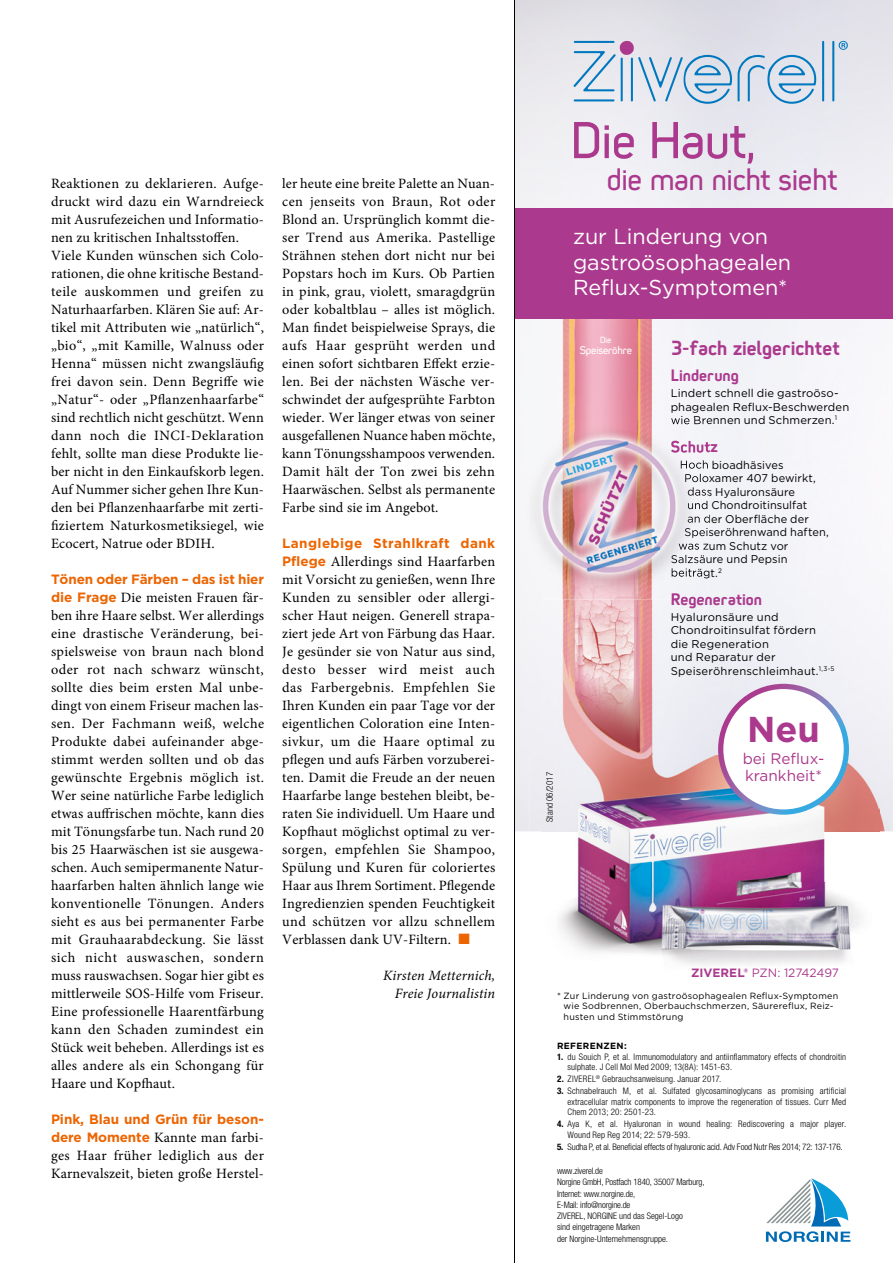
<style>
.page{position:relative;width:893px;height:1263px;background:#fff}
.page>*{position:absolute;margin:0;border:0;box-sizing:border-box;transform-origin:0 0}
.t1{font:500 51.6px "Bydureon Oblong";color:#ab398d}
.t2{font:700 36px "Gotham";color:#ab398d}
.t3{font:500 31.05px "Bydureon Oblong";color:#ab398d}
.t4{font:21.6px/25.2px "Gotham";color:#fff}
.t5{font:700 20.4px "Bydureon Oblong";color:#ab398d}
.t6{font:700 16.5px "Bydureon Oblong";color:#ab398d}
.t7{font:15.3px/16.8px "Gotham";color:#ab398d}
.t8{font:14.25px/18px "Minion Pro";letter-spacing:.01em;color:#000;text-align:justify}
.t9{font:italic 14.25px/18px "Minion Pro";letter-spacing:.01em;color:#000;text-align:right}
.t10{font:700 13.5px "Gotham";letter-spacing:-.005em;color:#ec6502}
.t11{font:700 13.5px "Gotham";letter-spacing:.025em;color:#ec6502}
.t12{font:12px "Gotham";letter-spacing:-.01em;color:#ab398d}
.t13{font:11.25px/13.5px "Gotham";letter-spacing:.01em;color:#000}
.t14{font:500 11.1px "Bydureon Oblong";letter-spacing:-.01em;color:#fff}
.t15{font:300 condensed 9px/10.5px "Helvetica Neue LT Std";letter-spacing:.01em;color:#000}
.t16{font:300 condensed 9px/11.2px "Helvetica Neue LT Std";letter-spacing:-.01em;color:#000}
.t17{font:9px/10.5px "Gotham";letter-spacing:.025em;color:#000}
.t18{font:300 condensed 9px "Helvetica Neue LT Std";letter-spacing:-.015em;color:#000}
.t19{font:700 9px "Gotham";letter-spacing:.035em;color:#000}
.t20{font:500 9px "Bydureon Oblong";color:#fff}
.s1{font-family:"Gotham";font-weight:700;font-size:13.5px;color:#ec6502}
.s2{color:#ec6502}
.s3{font-weight:700}
</style>
<div class="page">
<img style="left:542px;top:319px;width:318px;height:148px">
<img style="left:542px;top:599px;width:150px;height:156px">
<img style="left:880px;top:779px;width:13px;height:52px">
<img style="left:671px;top:416px;width:163px;height:8px">
<svg style="left:708px;top:441px;width:10px;height:12px"></svg>
<img style="left:708px;top:460px;width:75px;height:9px">
<img style="left:708px;top:487px;width:87px;height:10px">
<img style="left:708px;top:514px;width:101px;height:9px">
<img style="left:708px;top:555px;width:80px;height:10px">
<svg style="left:708px;top:568px;width:9px;height:10px"></svg>
<img style="left:672px;top:593px;width:89px;height:15px">
<div style="left:514px;top:208px;width:379px;height:111px;background:#ab398d"></div>
<img style="left:530px;top:755px;width:350px;height:199px">
<img style="left:542px;top:755px;width:338px;height:76px">
<img style="left:650px;top:883px;width:216px;height:82px">
<svg style="left:718px;top:684px;width:131px;height:131px"></svg>
<svg style="left:766px;top:1178px;width:84px;height:64px"></svg>
<img style="left:518px;top:418px;width:190px;height:181px">
<img style="left:671px;top:418px;width:37px;height:6px">
<img style="left:671px;top:441px;width:37px;height:12px">
<img style="left:681px;top:460px;width:27px;height:9px">
<img style="left:685px;top:474px;width:23px;height:9px">
<img style="left:688px;top:487px;width:20px;height:10px">
<img style="left:688px;top:501px;width:20px;height:8px">
<img style="left:688px;top:514px;width:20px;height:9px">
<img style="left:685px;top:528px;width:23px;height:10px">
<img style="left:679px;top:541px;width:29px;height:9px">
<img style="left:671px;top:555px;width:37px;height:10px">
<img style="left:672px;top:568px;width:36px;height:10px">
<img style="left:672px;top:593px;width:36px;height:6px">
<svg style="left:574px;top:40px;width:158px;height:64px;background:#c2d2e3"></svg>
<svg style="left:738px;top:54px;width:78px;height:50px;background:#b8cee3"></svg>
<hr style="left:822px;top:41px;width:2px;height:60px;background:#0078bf">
<hr style="left:832px;top:41px;width:2px;height:60px;background:#0078bf">
<svg style="left:839px;top:41px;width:9px;height:9px"></svg>
<hr style="left:514px;top:0;width:1px;height:1263px;background:#000">
<p class="t8" style="left:51px;top:175px;width:215px;text-align:left">Reaktionen zu deklarieren. Aufge&shy;druckt wird dazu ein Warndreieck mit Ausrufezeichen und Informatio&shy;nen zu kritischen Inhaltsstoffen.<br>Viele Kunden wünschen sich Colo&shy;rationen, die ohne kritische Bestand&shy;teile auskommen und greifen zu Naturhaarfarben. Klären Sie auf: Ar&shy;tikel mit Attributen wie „natürlich“, „bio“, „mit Kamille, Walnuss oder Henna“ müssen nicht zwangsläufig frei davon sein. Denn Begriffe wie „Natur“- oder „Pflanzenhaarfarbe“ sind rechtlich nicht geschützt. Wenn dann noch die INCI-Deklaration fehlt, sollte man diese Produkte lie&shy;ber nicht in den Einkaufskorb legen.<br>Auf Nummer sicher gehen Ihre Kun&shy;den bei Pflanzenhaarfarbe mit zerti&shy;fiziertem Naturkosmetiksiegel, wie Ecocert, Natrue oder BDIH.</p>
<p class="t10" style="left:51px;top:570px;width:215px">Tönen oder Färben – das ist hier</p>
<p class="t8" style="left:51px;top:589px;width:215px"><span class="s1">die Frage</span> Die meisten Frauen fär&shy;ben ihre Haare selbst. Wer allerdings eine drastische Veränderung, bei&shy;spielsweise von braun nach blond oder rot nach schwarz wünscht, sollte dies beim ersten Mal unbe&shy;dingt von einem Friseur machen las&shy;sen. Der Fachmann weiß, welche Produkte dabei aufeinander abge&shy;stimmt werden sollten und ob das gewünschte Ergebnis möglich ist.<br>Wer seine natürliche Farbe lediglich etwas auffrischen möchte, kann dies mit Tönungsfarbe tun. Nach rund 20 bis 25 Haarwäschen ist sie ausgewa&shy;schen. Auch semipermanente Natur&shy;haarfarben halten ähnlich lange wie konventionelle Tönungen. Anders sieht es aus bei permanenter Farbe mit Grauhaarabdeckung. Sie lässt sich nicht auswaschen, sondern muss rauswachsen. Sogar hier gibt es mittlerweile SOS-Hilfe vom Friseur.<br>Eine professionelle Haarentfärbung kann den Schaden zumindest ein Stück weit beheben. Allerdings ist es alles andere als ein Schongang für Haare und Kopfhaut.</p>
<p class="t10" style="left:51px;top:1110px;width:214px">Pink, Blau und Grün für beson-</p>
<p class="t8" style="left:51px;top:1129px;width:214px"><span class="s1">dere Momente</span> Kannte man farbi&shy;ges Haar früher lediglich aus der Karnevalszeit, bieten große Herstel-</p>
<p class="t8" style="left:282px;top:175px;width:215px">ler heute eine breite Palette an Nuan&shy;cen jenseits von Braun, Rot oder Blond an. Ursprünglich kommt die&shy;ser Trend aus Amerika. Pastellige Strähnen stehen dort nicht nur bei Popstars hoch im Kurs. Ob Partien in pink, grau, violett, smaragdgrün oder kobaltblau – alles ist möglich.<br>Man findet beispielweise Sprays, die aufs Haar gesprüht werden und einen sofort sichtbaren Effekt erzie&shy;len. Bei der nächsten Wäsche ver&shy;schwindet der aufgesprühte Farbton wieder. Wer länger etwas von seiner ausgefallenen Nuance haben möchte, kann Tönungsshampoos verwenden.<br>Damit hält der Ton zwei bis zehn Haarwäschen. Selbst als permanente Farbe sind sie im Angebot.</p>
<p class="t11" style="left:282px;top:534px;width:215px">Langlebige Strahlkraft dank</p>
<p class="t8" style="left:282px;top:553px;width:215px"><span class="s1">Pflege</span> Allerdings sind Haarfarben mit Vorsicht zu genießen, wenn Ihre Kunden zu sensibler oder allergi&shy;scher Haut neigen. Generell strapa&shy;ziert jede Art von Färbung das Haar.<br>Je gesünder sie von Natur aus sind, desto besser wird meist auch das Farbergebnis. Empfehlen Sie Ihren Kunden ein paar Tage vor der eigentlichen Coloration eine Inten&shy;sivkur, um die Haare optimal zu pflegen und aufs Färben vorzuberei&shy;ten. Damit die Freude an der neuen Haarfarbe lange bestehen bleibt, be&shy;raten Sie individuell. Um Haare und Kopfhaut möglichst optimal zu ver&shy;sorgen, empfehlen Sie Shampoo, Spülung und Kuren für coloriertes Haar aus Ihrem Sortiment. Pflegende Ingredienzien spenden Feuchtigkeit und schützen vor allzu schnellem Verblassen dank UV-Filtern. <span class="s2">■</span></p>
<p class="t9" style="left:383px;top:967px;width:114px">Kirsten Metternich,<br>Freie Journalistin</p>
<h1 class="t1" style="left:571px;top:110px;width:186px">Die Haut,</h1>
<h3 class="t3" style="left:607px;top:161px;width:232px">die man nicht sieht</h3>
<h3 class="t4" style="left:573px;top:224px;width:220px">zur Linderung von gastroösophagealen<br>Reflux-Symptomen*</h3>
<p class="t20" style="left:600px;top:335px;width:13px">Die</p>
<p class="t14" style="left:580px;top:343px;width:54px">Speiseröhre</p>
<p class="t15" style="left:544px;top:822px;width:51px;rotate:-90deg">Stand 06/2017</p>
<h3 class="t5" style="left:672px;top:336px;width:169px">3-fach zielgerichtet</h3>
<p class="t6" style="left:671px;top:365px;width:70px">Linderung</p>
<p class="t13" style="left:671px;top:386px;width:180px">Lindert schnell die gastroöso&shy;phagealen Reflux-Beschwerden wie Brennen und Schmerzen.<sup>1</sup></p>
<p class="t13" style="left:680px;top:458px;width:105px">Hoch bioadhäsives</p>
<p class="t13" style="left:684px;top:471px;width:133px">Poloxamer 407 bewirkt,</p>
<p class="t13" style="left:687px;top:485px;width:109px">dass Hyaluronsäure</p>
<p class="t13" style="left:687px;top:498px;width:121px">und Chondroitinsulfat</p>
<p class="t13" style="left:687px;top:512px;width:123px">an der Oberfläche der</p>
<p class="t13" style="left:684px;top:525px;width:146px">Speiseröhrenwand haften,</p>
<p class="t13" style="left:678px;top:539px;width:112px">was zum Schutz vor</p>
<p class="t13" style="left:671px;top:552px;width:118px">Salzsäure und Pepsin</p>
<p class="t6" style="left:671px;top:589px;width:93px">Regeneration</p>
<p class="t13" style="left:671px;top:610px;width:165px">Hyaluronsäure und<br>Chondroitinsulfat fördern die Regeneration<br>und Reparatur der<br>Speiseröhrenschleimhaut.<sup>1,3-5</sup></p>
<h2 class="t2" style="left:747px;top:705px;width:74px">Neu</h2>
<p class="t7" style="left:743px;top:750px;width:83px">bei Reflux&shy;krankheit*</p>
<p class="t12" style="left:691px;top:964px;width:149px"><span class="s3">ZIVEREL®</span> PZN: 12742497</p>
<p class="t17" style="left:564px;top:990px;width:276px;text-indent:-7px">* Zur Linderung von gastroösophagealen Reflux-Symptomen wie Sodbrennen, Oberbauchschmerzen, Säurereflux, Reiz&shy;husten und Stimmstörung</p>
<p class="t19" style="left:557px;top:1040px;width:71px">REFERENZEN:</p>
<p class="t15" style="left:568px;top:1051px;width:280px;text-indent:-10px"><span class="s3">1.</span> du Souich P, et al. Immunomodulatory and antiinflammatory effects of chondroitin sulphate. J Cell Mol Med 2009; 13(8A): 1451-63.</p>
<p class="t15" style="left:557px;top:1073px;width:166px"><span class="s3">2.</span> ZIVEREL<sup>®</sup> Gebrauchsanweisung. Januar 2017.</p>
<p class="t15" style="left:568px;top:1085px;width:280px;text-align:justify;text-indent:-10px"><span class="s3">3.</span> Schnabelrauch M, et al. Sulfated glycosaminoglycans as promising artificial extracellular matrix components to improve the regeneration of tissues. Curr Med Chem 2013; 20: 2501-23.</p>
<p class="t15" style="left:568px;top:1118px;width:280px;text-indent:-11px"><span class="s3">4.</span> Aya K, et al. Hyaluronan in wound healing: Rediscovering a major player.<br>Wound Rep Reg 2014; 22: 579-593.</p>
<p class="t18" style="left:557px;top:1141px;width:287px"><span class="s3">5.</span> Sudha P, et al. Beneficial effects of hyaluronic acid. Adv Food Nutr Res 2014; 72: 137-176.</p>
<p class="t16" style="left:557px;top:1165px;width:149px">www.ziverel.de<br>Norgine GmbH, Postfach 1840, 35007 Marburg,<br>Internet: www.norgine.de,<br>E-Mail: info@norgine.de<br>ZIVEREL, NORGINE und das Segel-Logo<br>sind eingetragene Marken<br>der Norgine-Unternehmensgruppe.</p>
</div>
